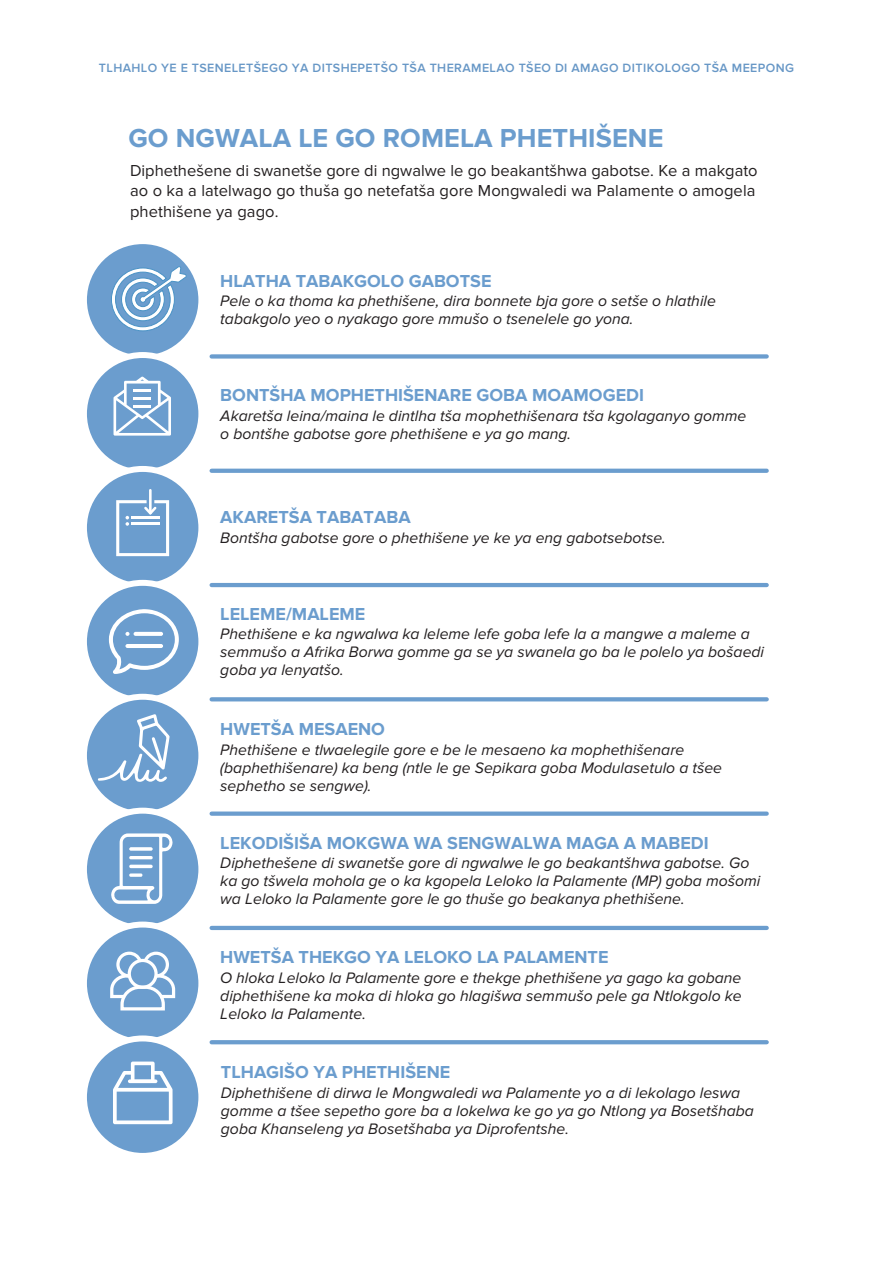
<style>
.page{position:relative;width:893px;height:1263px;background:#fff}
.page>*{position:absolute;margin:0;border:0;box-sizing:border-box;transform-origin:0 0}
.t1{font:700 27px "Proxima Nova";letter-spacing:.005em;color:#6b9dce}
.t2{font:700 18px "Proxima Nova";color:#6b9dce}
.t3{font:16.5px/20.9px "Proxima Nova";letter-spacing:.005em;color:#231f20}
.t4{font:italic 15.75px/18px "Proxima Nova";color:#231f20}
.t5{font:600 12.45px "Proxima Nova";letter-spacing:.03em;color:#6797c6}
</style>
<div class="page">
<div style="left:87px;top:244px;width:111px;height:112px;background:#6b9dce;border-radius:50%"></div>
<svg style="left:111px;top:263px;width:76px;height:68px"></svg>
<div style="left:81px;top:352px;width:123px;height:123px;background:#fff;border-radius:50%"></div>
<div style="left:87px;top:358px;width:111px;height:111px;background:#6b9dce;border-radius:50%"></div>
<svg style="left:114px;top:376px;width:57px;height:60px"></svg>
<hr style="left:134px;top:397px;width:17px;height:3px;background:#fff">
<hr style="left:134px;top:389px;width:17px;height:3px;background:#fff">
<div style="left:81px;top:466px;width:123px;height:123px;background:#fff;border-radius:50%"></div>
<div style="left:87px;top:472px;width:111px;height:111px;background:#6b9dce;border-radius:50%"></div>
<hr style="left:149px;top:490px;width:3px;height:23px;background:#fff">
<svg style="left:116px;top:500px;width:53px;height:56px"></svg>
<div style="left:81px;top:580px;width:123px;height:123px;background:#fff;border-radius:50%"></div>
<div style="left:87px;top:586px;width:111px;height:111px;background:#6b9dce;border-radius:50%"></div>
<svg style="left:109px;top:609px;width:70px;height:65px"></svg>
<svg style="left:134px;top:632px;width:29px;height:4px"></svg>
<hr style="left:125px;top:644px;width:38px;height:4px;background:#fff;border-radius:2px">
<div style="left:81px;top:694px;width:123px;height:123px;background:#fff;border-radius:50%"></div>
<div style="left:87px;top:700px;width:111px;height:111px;background:#6b9dce;border-radius:50%"></div>
<svg style="left:98px;top:714px;width:72px;height:68px"></svg>
<div style="left:81px;top:808px;width:123px;height:123px;background:#fff;border-radius:50%"></div>
<div style="left:87px;top:814px;width:111px;height:111px;background:#6b9dce;border-radius:50%"></div>
<svg style="left:111px;top:833px;width:62px;height:71px"></svg>
<div style="left:81px;top:921px;width:123px;height:124px;background:#fff;border-radius:50%"></div>
<div style="left:87px;top:927px;width:111px;height:112px;background:#6b9dce;border-radius:50%"></div>
<svg style="left:110px;top:951px;width:66px;height:60px"></svg>
<div style="left:81px;top:1035px;width:123px;height:124px;background:#fff;border-radius:50%"></div>
<div style="left:87px;top:1041px;width:111px;height:112px;background:#6b9dce;border-radius:50%"></div>
<svg style="left:113px;top:1061px;width:60px;height:63px"></svg>
<div style="left:212px;top:354px;width:555px;height:5px;background:#6b9dce"></div>
<svg style="left:212px;top:469px;width:555px;height:4px;background:#6f9fcf"></svg>
<hr style="left:212px;top:583px;width:555px;height:4px;background:#6b9dce">
<svg style="left:212px;top:697px;width:555px;height:4px;background:#73a2d0"></svg>
<div style="left:212px;top:811px;width:555px;height:5px;background:#6b9dce"></div>
<hr style="left:212px;top:926px;width:555px;height:4px;background:#6b9dce">
<svg style="left:212px;top:1040px;width:555px;height:4px;background:#6f9fcf"></svg>
<p class="t5" style="left:99px;top:60px;width:696px">TLHAHLO YE E TSENELETŠEGO YA DITSHEPETŠO TŠA THERAMELAO TŠEO DI AMAGO DITIKOLOGO TŠA MEEPONG</p>
<h1 class="t1" style="left:128px;top:123px;width:537px">GO NGWALA LE GO ROMELA PHETHIŠENE</h1>
<p class="t3" style="left:130px;top:160px;width:629px">Diphethešene di swanetše gore di ngwalwe le go beakantšhwa gabotse. Ke a makgato ao o ka a latelwago go thuša go netefatša gore Mongwaledi wa Palamente o amogela phethišene ya gago.</p>
<p class="t2" style="left:220px;top:271px;width:273px">HLATHA TABAKGOLO GABOTSE</p>
<p class="t4" style="left:220px;top:293px;width:497px">Pele o ka thoma ka phethišene, dira bonnete bja gore o setše o hlathile tabakgolo yeo o nyakago gore mmušo o tsenelele go yona.</p>
<p class="t2" style="left:220px;top:385px;width:425px">BONTŠHA MOPHETHIŠENARE GOBA MOAMOGEDI</p>
<p class="t4" style="left:220px;top:407px;width:528px">Akaretša leina/maina le dintlha tša mophethišenara tša kgolaganyo gomme o bontšhe gabotse gore phethišene e ya go mang.</p>
<p class="t2" style="left:220px;top:507px;width:192px">AKARETŠA TABATABA</p>
<p class="t4" style="left:220px;top:529px;width:447px">Bontšha gabotse gore o phethišene ye ke ya eng gabotsebotse.</p>
<p class="t2" style="left:220px;top:603px;width:147px">LELEME/MALEME</p>
<p class="t4" style="left:220px;top:625px;width:545px">Phethišene e ka ngwalwa ka leleme lefe goba lefe la a mangwe a maleme a semmušo a Afrika Borwa gomme ga se ya swanela go ba le polelo ya bošaedi goba ya lenyatšo.</p>
<p class="t2" style="left:220px;top:719px;width:166px">HWETŠA MESAENO</p>
<p class="t4" style="left:220px;top:741px;width:503px">Phethišene e tlwaelegile gore e be le mesaeno ka mophethišenare (baphethišenare) ka beng (ntle le ge Sepikara goba Modulasetulo a tšee sephetho se sengwe).</p>
<p class="t2" style="left:220px;top:832px;width:490px">LEKODIŠIŠA MOKGWA WA SENGWALWA MAGA A MABEDI</p>
<p class="t4" style="left:220px;top:854px;width:541px">Diphethešene di swanetše gore di ngwalwe le go beakantšhwa gabotse. Go ka go tšwela mohola ge o ka kgopela Leloko la Palamente (MP) goba mošomi wa Leloko la Palamente gore le go thuše go beakanya phethišene.</p>
<p class="t2" style="left:220px;top:947px;width:390px">HWETŠA THEKGO YA LELOKO LA PALAMENTE</p>
<p class="t4" style="left:220px;top:969px;width:523px;text-align:justify">O hloka Leloko la Palamente gore e thekge phethišene ya gago ka gobane diphethišene ka moka di hloka go hlagišwa semmušo pele ga Ntlokgolo ke Leloko la Palamente.</p>
<p class="t2" style="left:221px;top:1062px;width:231px">TLHAGIŠO YA PHETHIŠENE</p>
<p class="t4" style="left:221px;top:1084px;width:534px">Diphethišene di dirwa le Mongwaledi wa Palamente yo a di lekolago leswa gomme a tšee sepetho gore ba a lokelwa ke go ya go Ntlong ya Bosetšhaba goba Khanseleng ya Bosetšhaba ya Diprofentshe.</p>
</div>
